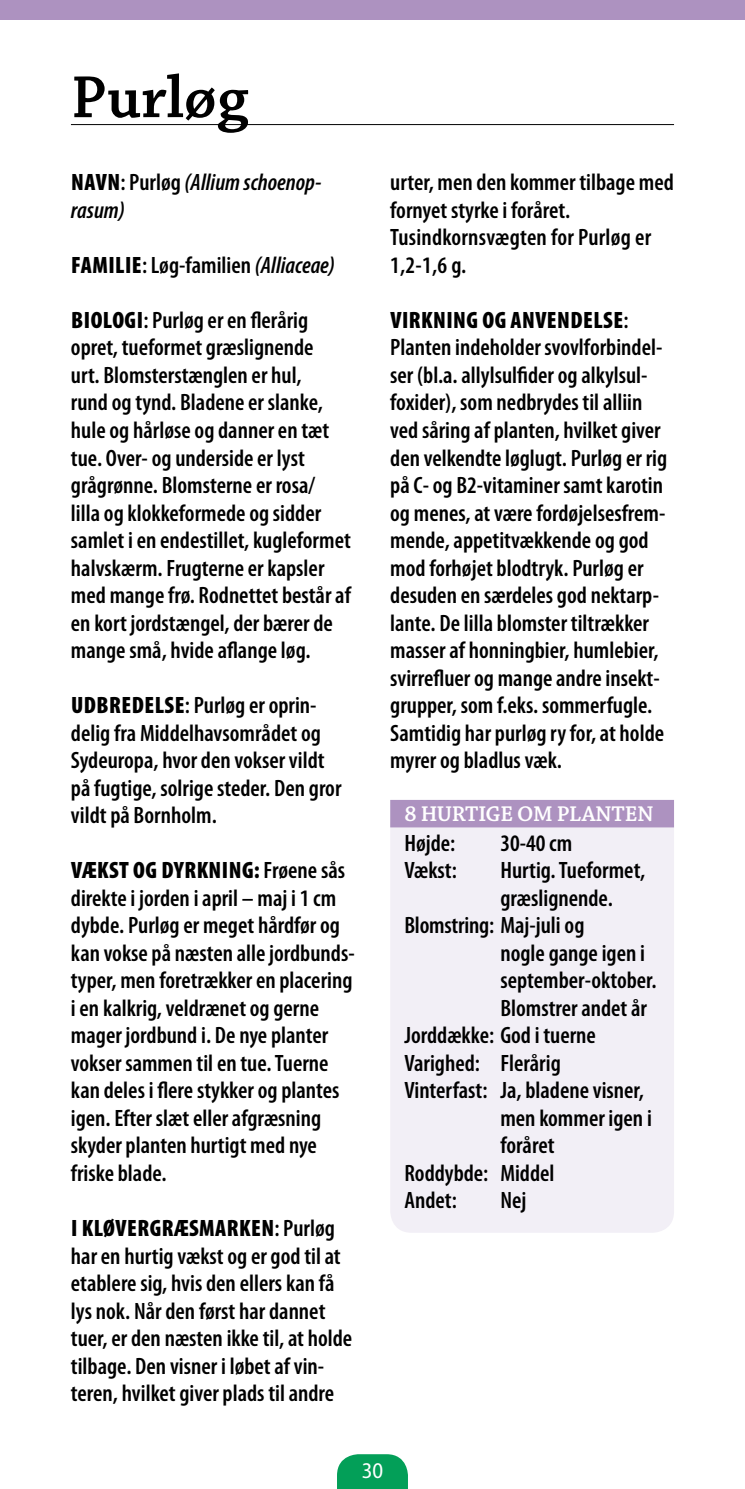
<style>
.page{position:relative;width:745px;height:1489px;background:#fff}
.page>*{position:absolute;margin:0;border:0;box-sizing:border-box;transform-origin:0 0}
.t1{font:600 62.5px "Chaparral Pro";color:#000}
.t2{font:600 condensed 23.75px/27.5px "Myriad Pro";color:#000}
.t3{font:italic 600 condensed 23.75px/27.5px "Myriad Pro";color:#000}
.t4{font:600 22.5px "Chaparral Pro";letter-spacing:-.015em;color:#fff}
.t5{font:semi-condensed 22.5px "Myriad Pro";color:#fff}
.s1{font-weight:900;font-style:normal}
.s2{font-style:normal}
.s3{font-weight:900}
.s4{font-style:italic}
</style>
<div class="page">
<svg style="left:337px;top:1454px;width:70px;height:34px;background:#16a664"></svg>
<div style="left:390px;top:805px;width:283px;height:427px;background:#f2eff6;border-radius:21px"></div>
<div style="left:390px;top:799px;width:283px;height:28px;background:#ad92c0"></div>
<div style="left:0;top:0;width:744px;height:19px;background:#ad92c0"></div>
<hr style="left:71px;top:124px;width:602px;height:1px;background:#000">
<h1 class="t1" style="left:71px;top:62px;width:179px">PURLØG</h1>
<p class="t3" style="left:71px;top:169px;width:252px"><span class="s1">NAVN</span><span class="s2">: Purløg</span> (Allium schoenop&shy;rasum)</p>
<p class="t2" style="left:71px;top:252px;width:265px"><span class="s3">FAMILIE</span>: Løg-familien <span class="s4">(Alliaceae)</span></p>
<p class="t2" style="left:71px;top:307px;width:281px"><span class="s3">BIOLOGI</span>: Purløg er en flerårig opret, tueformet græslignende<br>urt. Blomsterstænglen er hul,<br>rund og tynd. Bladene er slanke, hule og hårløse og danner en tæt tue. Over- og underside er lyst grågrønne. Blomsterne er rosa/<br>lilla og klokkeformede og sidder samlet i en endestillet, kugleformet halvskærm. Frugterne er kapsler med mange frø. Rodnettet består af en kort jordstængel, der bærer de mange små, hvide aflange løg.</p>
<p class="t2" style="left:71px;top:692px;width:272px"><span class="s3">UDBREDELSE</span>: Purløg er oprin&shy;delig fra Middelhavsområdet og<br>Sydeuropa, hvor den vokser vildt på fugtige, solrige steder. Den gror vildt på Bornholm.</p>
<p class="t2" style="left:71px;top:857px;width:285px"><span class="s3">VÆKST OG DYRKNING:</span> Frøene sås direkte i jorden i april – maj i 1 cm dybde. Purløg er meget hårdfør og kan vokse på næsten alle jordbunds&shy;typer, men foretrækker en placering i en kalkrig, veldrænet og gerne mager jordbund i. De nye planter vokser sammen til en tue. Tuerne kan deles i flere stykker og plantes igen. Efter slæt eller afgræsning skyder planten hurtigt med nye friske blade.</p>
<p class="t2" style="left:71px;top:1214px;width:282px"><span class="s3">I KLØVERGRÆSMARKEN</span>: Purløg har en hurtig vækst og er god til at etablere sig, hvis den ellers kan få lys nok. Når den først har dannet tuer, er den næsten ikke til, at holde tilbage. Den visner i løbet af vin&shy;teren, hvilket giver plads til andre</p>
<p class="t2" style="left:390px;top:169px;width:285px">urter, men den kommer tilbage med fornyet styrke i foråret.<br>Tusindkornsvægten for Purløg er<br>1,2-1,6 g.</p>
<p class="t2" style="left:390px;top:307px;width:278px"><span class="s3">VIRKNING OG ANVENDELSE</span>:<br>Planten indeholder svovlforbindel&shy;ser (bl.a. allylsulfider og alkylsul&shy;foxider), som nedbrydes til alliin ved såring af planten, hvilket giver den velkendte løglugt. Purløg er rig på C- og B2-vitaminer samt karotin og menes, at være fordøjelsesfrem&shy;mende, appetitvækkende og god mod forhøjet blodtryk. Purløg er desuden en særdeles god nektarp&shy;lante. De lilla blomster tiltrækker masser af honningbier, humlebier, svirrefluer og mange andre insekt&shy;grupper, som f.eks. sommerfugle.<br>Samtidig har purløg ry for, at holde myrer og bladlus væk.</p>
<p class="t4" style="left:404px;top:800px;width:250px">8 HURTIGE OM PLANTEN</p>
<p class="t2" style="left:404px;top:829px;width:52px">Højde:</p>
<p class="t2" style="left:500px;top:829px;width:73px">30-40 cm</p>
<p class="t2" style="left:404px;top:857px;width:54px">Vækst:</p>
<p class="t2" style="left:500px;top:857px;width:146px">Hurtig. Tueformet,</p>
<p class="t2" style="left:500px;top:884px;width:114px">græslignende.</p>
<p class="t2" style="left:404px;top:912px;width:181px">Blomstring: Maj-juli og</p>
<p class="t2" style="left:500px;top:939px;width:146px">nogle gange igen i</p>
<p class="t2" style="left:500px;top:967px;width:158px">september-oktober.</p>
<p class="t2" style="left:500px;top:994px;width:148px">Blomstrer andet år</p>
<p class="t2" style="left:404px;top:1022px;width:193px">Jorddække: God i tuerne</p>
<p class="t2" style="left:404px;top:1049px;width:158px">Varighed: Flerårig</p>
<p class="t2" style="left:404px;top:1077px;width:241px">Vinterfast: Ja, bladene visner,</p>
<p class="t2" style="left:500px;top:1104px;width:153px">men kommer igen i</p>
<p class="t2" style="left:500px;top:1132px;width:56px">foråret</p>
<p class="t2" style="left:404px;top:1159px;width:151px">Roddybde: Middel</p>
<p class="t2" style="left:404px;top:1187px;width:123px">Andet: Nej</p>
<p class="t5" style="left:361px;top:1458px;width:23px">30</p>
</div>
